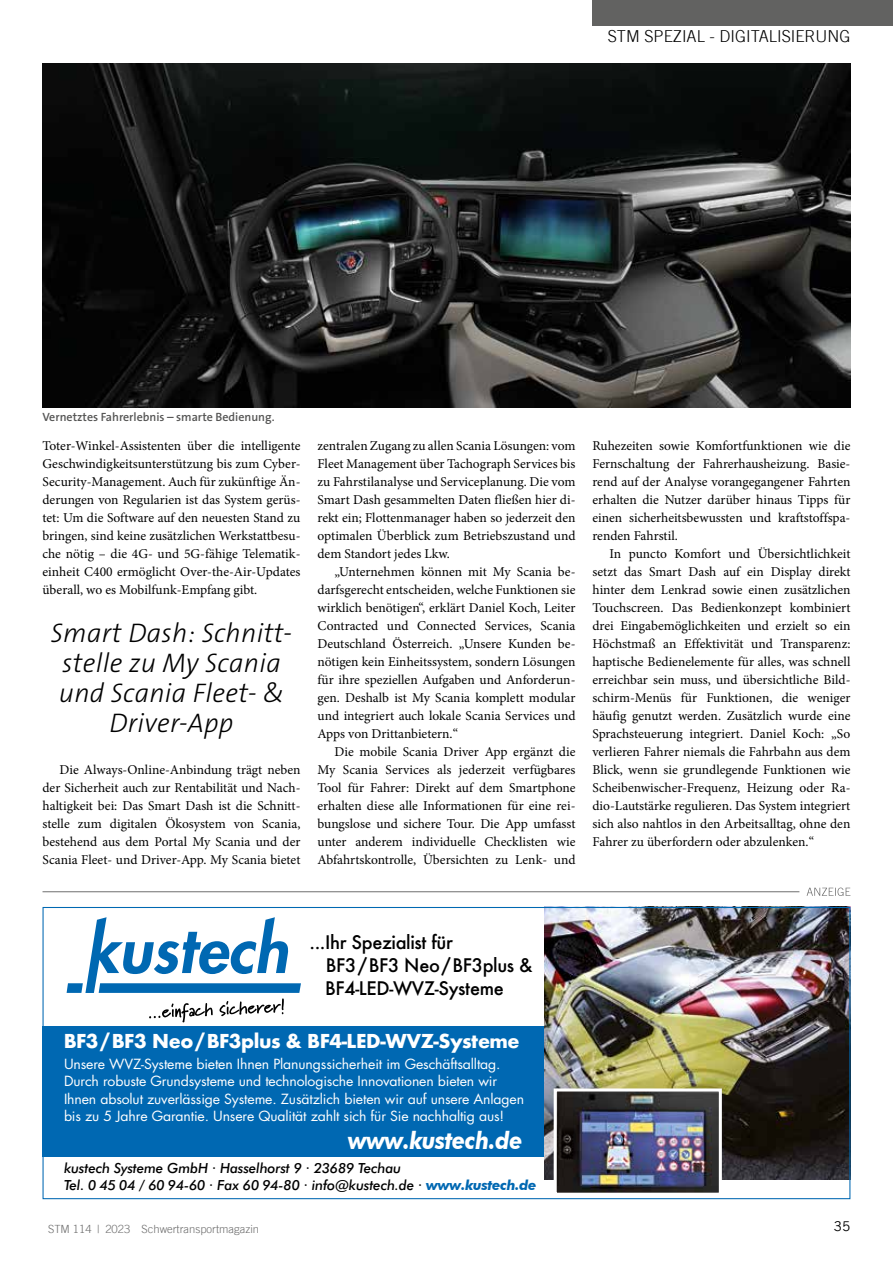
<style>
.page{position:relative;width:893px;height:1263px;background:#fff}
.page>*{position:absolute;margin:0;border:0;box-sizing:border-box;transform-origin:0 0}
.t1{font:italic 300 27px/30px "The Sans B W3";letter-spacing:.01em;color:#000;text-align:center}
.t2{font:italic 700 24.3px "Futura BT";letter-spacing:-.015em;color:#fff;scale:.9 1}
.t3{font:700 18.6px "Futura";letter-spacing:-.025em;color:#fff}
.t4{font:500 18.15px/23px "Futura";letter-spacing:-.02em;color:#000}
.t5{font:300 16.5px "Trade Gothic LT";color:#000}
.t6{font:italic 500 13.95px/16.6px "Futura BT";letter-spacing:-.01em;color:#000}
.t7{font:13.65px/17.2px "Futura";letter-spacing:-.01em;color:#fff}
.t8{font:13.5px/18px "Minion Pro";color:#000;text-align:justify}
.t9{font:13.5px "Trade Gothic LT";color:#000}
.t10{font:600 12px "The Sans B W6";color:#565655}
.t11{font:300 11.25px "Trade Gothic LT";color:#6e6e6e}
.s1{font-weight:700;color:#0068b2}
</style>
<div class="page">
<div style="left:592px;top:0;width:301px;height:26px;background:#626261"></div>
<div style="left:43px;top:1026px;width:807px;height:130px;background:#0068b2"></div>
<svg style="left:67px;top:917px;width:234px;height:105px"></svg>
<img style="left:545px;top:909px;width:303px;height:270px">
<img style="left:558px;top:1092px;width:160px;height:100px">
<div style="left:554px;top:1088px;width:168px;height:108px;border:3px solid #fff"></div>
<svg style="left:807px;top:887px;width:43px;height:9px"></svg>
<hr style="left:43px;top:891px;width:756px;height:1px;background:#6e6e6e">
<img style="left:42px;top:64px;width:808px;height:344px">
<p class="t5" style="left:608px;top:26px;width:244px">STM SPEZIAL - DIGITALISIERUNG</p>
<p class="t10" style="left:43px;top:410px;width:234px">Vernetztes Fahrerlebnis – smarte Bedienung.</p>
<p class="t8" style="left:43px;top:437px;width:259px">Toter-Winkel-Assistenten über die intelligente Geschwindigkeitsunterstützung bis zum Cyber-Security-Management. Auch für zukünftige Än&shy;derungen von Regularien ist das System gerüs&shy;tet: Um die Software auf den neuesten Stand zu bringen, sind keine zusätzlichen Werkstattbesu&shy;che nötig – die 4G- und 5G-fähige Telematik&shy;einheit C400 ermöglicht Over-the-Air-Updates überall, wo es Mobilfunk-Empfang gibt.</p>
<h1 class="t1" style="left:51px;top:619px;width:243px">Smart Dash: Schnitt&shy;stelle zu My Scania und Scania Fleet- &amp;<br>Driver-App</h1>
<p class="t8" style="left:43px;top:761px;width:259px;text-indent:17px">Die Always-Online-Anbindung trägt neben der Sicherheit auch zur Rentabilität und Nach&shy;haltigkeit bei: Das Smart Dash ist die Schnitt&shy;stelle zum digitalen Ökosystem von Scania, bestehend aus dem Portal My Scania und der Scania Fleet- und Driver-App. My Scania bietet</p>
<p class="t8" style="left:317px;top:437px;width:259px">zentralen Zugang zu allen Scania Lösungen: vom Fleet Management über Tachograph Services bis zu Fahrstilanalyse und Serviceplanung. Die vom Smart Dash gesammelten Daten fließen hier di&shy;rekt ein; Flottenmanager haben so jederzeit den optimalen Überblick zum Betriebszustand und dem Standort jedes Lkw.</p>
<p class="t8" style="left:317px;top:563px;width:259px;text-indent:17px">„Unternehmen können mit My Scania be&shy;darfsgerecht entscheiden, welche Funktionen sie wirklich benötigen“, erklärt Daniel Koch, Leiter Contracted und Connected Services, Scania Deutschland Österreich. „Unsere Kunden be&shy;nötigen kein Einheitssystem, sondern Lösungen für ihre speziellen Aufgaben und Anforderun&shy;gen. Deshalb ist My Scania komplett modular und integriert auch lokale Scania Services und Apps von Drittanbietern.“</p>
<p class="t8" style="left:317px;top:743px;width:259px;text-indent:17px">Die mobile Scania Driver App ergänzt die My Scania Services als jederzeit verfügbares Tool für Fahrer: Direkt auf dem Smartphone erhalten diese alle Informationen für eine rei&shy;bungslose und sichere Tour. Die App umfasst unter anderem individuelle Checklisten wie Abfahrtskontrolle, Übersichten zu Lenk- und</p>
<p class="t8" style="left:592px;top:437px;width:259px">Ruhezeiten sowie Komfortfunktionen wie die Fernschaltung der Fahrerhausheizung. Basie&shy;rend auf der Analyse vorangegangener Fahrten erhalten die Nutzer darüber hinaus Tipps für einen sicherheitsbewussten und kraftstoffspa&shy;renden Fahrstil.</p>
<p class="t8" style="left:592px;top:545px;width:259px;text-indent:17px">In puncto Komfort und Übersichtlichkeit setzt das Smart Dash auf ein Display direkt hinter dem Lenkrad sowie einen zusätzlichen Touchscreen. Das Bedienkonzept kombiniert drei Eingabemöglichkeiten und erzielt so ein Höchstmaß an Effektivität und Transparenz: haptische Bedienelemente für alles, was schnell erreichbar sein muss, und übersichtliche Bild&shy;schirm-Menüs für Funktionen, die weniger häufig genutzt werden. Zusätzlich wurde eine Sprachsteuerung integriert. Daniel Koch: „So verlieren Fahrer niemals die Fahrbahn aus dem Blick, wenn sie grundlegende Funktionen wie Scheibenwischer-Frequenz, Heizung oder Ra&shy;dio-Lautstärke regulieren. Das System integriert sich also nahtlos in den Arbeitsalltag, ohne den Fahrer zu überfordern oder abzulenken.“</p>
<h3 class="t4" style="left:325px;top:930px;width:209px;text-indent:-16px">...Ihr Spezialist für<br>BF3 / BF3 Neo / BF3plus &amp;<br>BF4-LED-WVZ-Systeme</h3>
<h3 class="t3" style="left:64px;top:1028px;width:457px">BF3 / BF3 Neo / BF3plus &amp; BF4-LED-WVZ-Systeme</h3>
<p class="t7" style="left:64px;top:1055px;width:462px">Unsere WVZ-Systeme bieten Ihnen Planungssicherheit im Geschäftsalltag.<br>Durch robuste Grundsysteme und technologische Innovationen bieten wir Ihnen absolut zuverlässige Systeme. Zusätzlich bieten wir auf unsere Anlagen bis zu 5 Jahre Garantie. Unsere Qualität zahlt sich für Sie nachhaltig aus!</p>
<h2 class="t2" style="left:348px;top:1125px;width:195px">www.kustech.de</h2>
<p class="t6" style="left:64px;top:1160px;width:474px">kustech Systeme GmbH · Hasselhorst 9 · 23689 Techau<br>Tel. 0 45 04 / 60 94-60 · Fax 60 94-80 · info@kustech.de · <span class="s1">www.kustech.de</span></p>
<p class="t11" style="left:48px;top:1222px;width:212px">STM 114 | 2023 Schwertransportmagazin</p>
<p class="t9" style="left:834px;top:1218px;width:18px">35</p>
</div>
